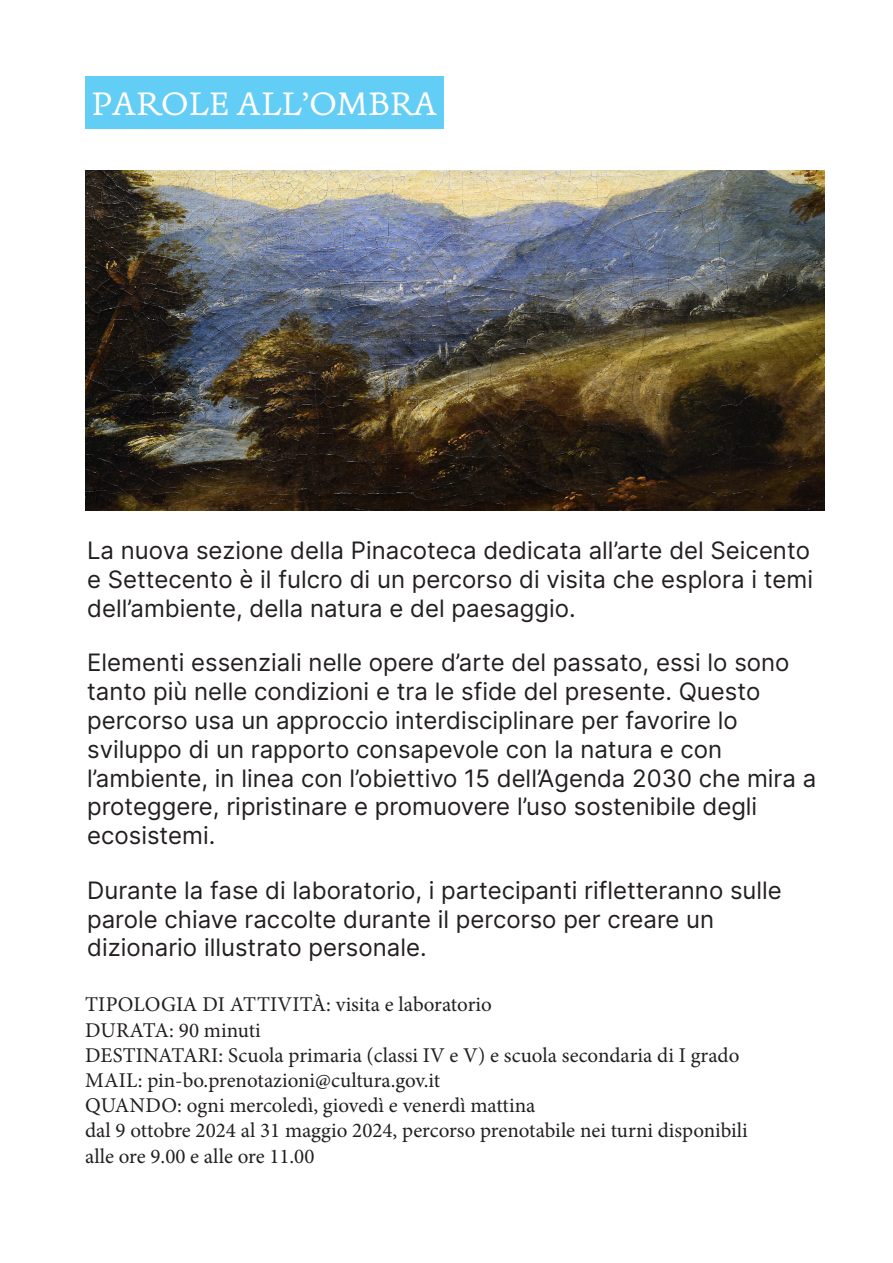
<style>
.page{position:relative;width:893px;height:1263px;background:#fff}
.page>*{position:absolute;margin:0;border:0;box-sizing:border-box;transform-origin:0 0}
.t1{font:36px "De Aetna PNB Caption";color:#fff}
.t2{font:24px/28.8px "Inter";color:#231f20}
.t3{font:21px "Minion Pro";color:#231f20}
</style>
<div class="page">
<div style="left:85px;top:77px;width:358px;height:52px;background:#62cdf5"></div>
<img style="left:85px;top:170px;width:740px;height:340px">
<p class="t1" style="left:91px;top:82px;width:348px">PAROLE ALL’OMBRA</p>
<p class="t2" style="left:87px;top:535px;width:727px">La nuova sezione della Pinacoteca dedicata all’arte del Seicento e Settecento è il fulcro di un percorso di visita che esplora i temi dell’ambiente, della natura e del paesaggio.</p>
<p class="t2" style="left:87px;top:648px;width:704px">Elementi essenziali nelle opere d’arte del passato, essi lo sono tanto più nelle condizioni e tra le sfide del presente. Questo</p>
<p class="t2" style="left:87px;top:705px;width:652px">percorso usa un approccio interdisciplinare per favorire lo</p>
<p class="t2" style="left:87px;top:734px;width:637px">sviluppo di un rapporto consapevole con la natura e con</p>
<p class="t2" style="left:87px;top:763px;width:731px">l’ambiente, in linea con l’obiettivo 15 dell’Agenda 2030 che mira a proteggere, ripristinare e promuovere l’uso sostenibile degli</p>
<p class="t2" style="left:87px;top:820px;width:130px">ecosistemi.</p>
<p class="t2" style="left:87px;top:875px;width:696px">Durante la fase di laboratorio, i partecipanti rifletteranno sulle parole chiave raccolte durante il percorso per creare un</p>
<p class="t2" style="left:87px;top:933px;width:341px">dizionario illustrato personale.</p>
<p class="t3" style="left:85px;top:991px;width:408px">TIPOLOGIA DI ATTIVITÀ: visita e laboratorio</p>
<p class="t3" style="left:85px;top:1016px;width:177px">DURATA: 90 minuti</p>
<p class="t3" style="left:85px;top:1041px;width:656px">DESTINATARI: Scuola primaria (classi IV e V) e scuola secondaria di I grado</p>
<p class="t3" style="left:85px;top:1066px;width:357px">MAIL: pin-bo.prenotazioni@cultura.gov.it</p>
<p class="t3" style="left:85px;top:1091px;width:452px">QUANDO: ogni mercoledì, giovedì e venerdì mattina</p>
<p class="t3" style="left:85px;top:1117px;width:664px">dal 9 ottobre 2024 al 31 maggio 2024, percorso prenotabile nei turni disponibili</p>
<p class="t3" style="left:85px;top:1142px;width:231px">alle ore 9.00 e alle ore 11.00</p>
</div>
